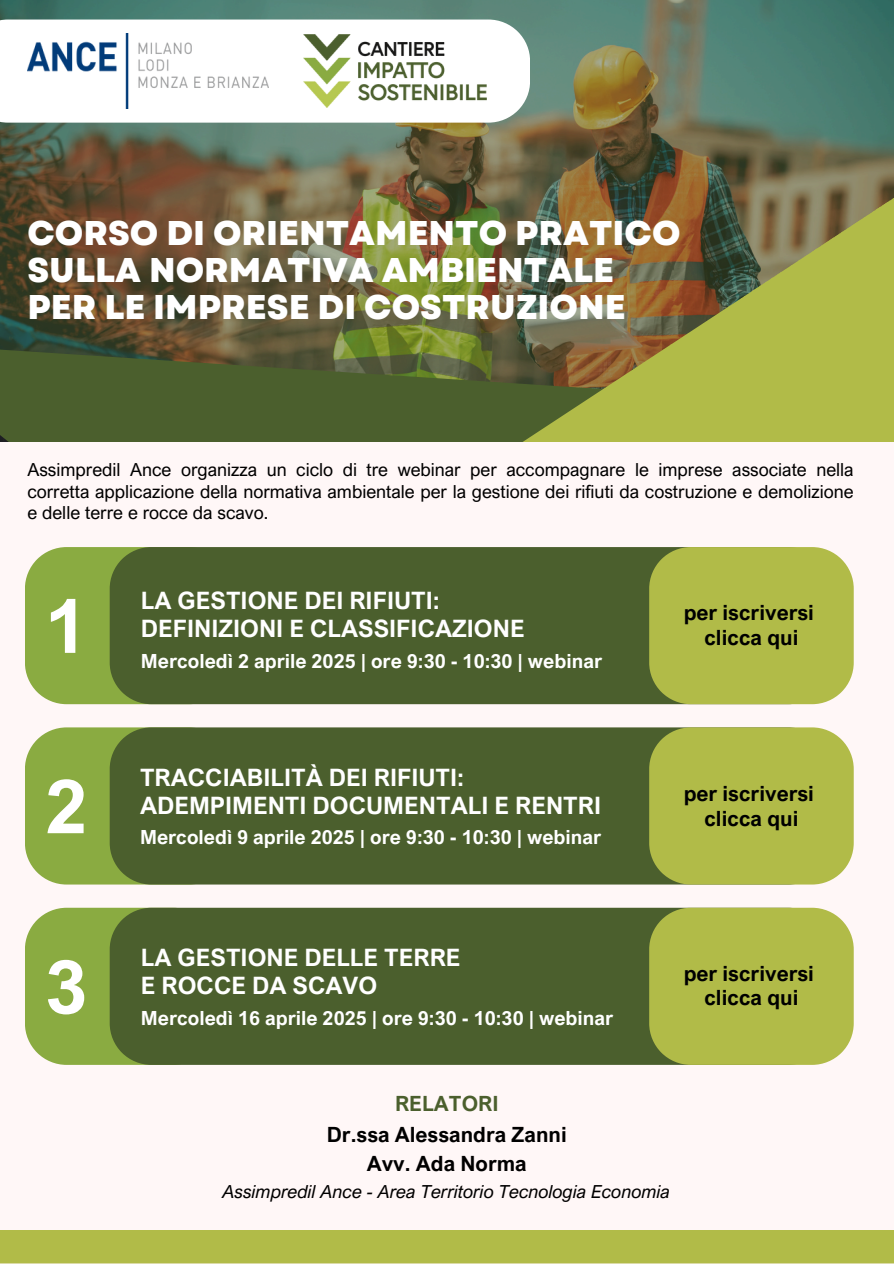
<style>
.page{position:relative;width:894px;height:1264px;background:#fff}
.page>*{position:absolute;margin:0;border:0;box-sizing:border-box;transform-origin:0 0}
.t1{font:700 75px "Arial Nova";color:#fff}
.t2{font:800 34.2px/37.2px "Garet";color:#fff}
.t3{font:700 24px/28.2px "Arial Nova";color:#fff}
.t4{font:700 21px/24.8px "Arial Nova";color:#000;text-align:center}
.t5{font:700 21px "Arial Nova";color:#4b5f2d}
.t6{font:700 19.5px "Arial Nova";color:#fff}
.t7{font:18px/21.3px "Arial Nova";color:#000;text-align:justify}
.t8{font:italic 18px "Arial Nova";color:#000}
</style>
<div class="page">
<svg style="left:0;top:0;width:168px;height:442px;background:#515133"></svg>
<img style="left:168px;top:0;width:469px;height:442px">
<svg style="left:637px;top:0;width:256px;height:442px;background:#7f8950"></svg>
<div style="left:0;top:442px;width:893px;height:821px;background:#fff7f7"></div>
<div style="left:0;top:1230px;width:893px;height:33px;background:#b1bb48"></div>
<svg style="left:25px;top:547px;width:85px;height:157px;background:#90af4b"></svg>
<div style="left:110px;top:547px;width:539px;height:157px;background:#4b5f2d"></div>
<div style="left:649px;top:547px;width:204px;height:157px;background:#b1bb48"></div>
<div style="left:25px;top:727px;width:85px;height:157px;background:#8aab41"></div>
<div style="left:110px;top:727px;width:539px;height:157px;background:#4b5f2d"></div>
<div style="left:649px;top:727px;width:204px;height:157px;background:#b1bb48"></div>
<div style="left:25px;top:907px;width:85px;height:157px;background:#8aab41"></div>
<div style="left:110px;top:907px;width:539px;height:157px;background:#4b5f2d"></div>
<div style="left:649px;top:907px;width:204px;height:157px;background:#b1bb48"></div>
<svg style="left:0;top:20px;width:529px;height:103px"></svg>
<img style="left:304px;top:34px;width:182px;height:74px">
<img style="left:27px;top:33px;width:241px;height:75px">
<p class="t2" style="left:27px;top:215px;width:654px">CORSO DI ORIENTAMENTO PRATICO<br>SULLA NORMATIVA AMBIENTALE<br>PER LE IMPRESE DI COSTRUZIONE</p>
<h3 class="t7" style="left:27px;top:459px;width:827px">Assimpredil Ance organizza un ciclo di tre webinar per accompagnare le imprese associate nella corretta applicazione della normativa ambientale per la gestione dei rifiuti da costruzione e demolizione e delle terre e rocce da scavo.</h3>
<p class="t1" style="left:45px;top:579px;width:44px">1</p>
<p class="t1" style="left:45px;top:759px;width:44px">2</p>
<h3 class="t1" style="left:45px;top:939px;width:44px">3</h3>
<h1 class="t3" style="left:141px;top:586px;width:385px">LA GESTIONE DEI RIFIUTI:<br>DEFINIZIONI E CLASSIFICAZIONE</h1>
<p class="t6" style="left:141px;top:649px;width:462px">Mercoledì 2 aprile 2025 | ore 9:30 - 10:30 | webinar</p>
<p class="t3" style="left:140px;top:762px;width:462px">TRACCIABILITÀ DEI RIFIUTI:<br>ADEMPIMENTI DOCUMENTALI E RENTRI</p>
<p class="t6" style="left:140px;top:824px;width:462px">Mercoledì 9 aprile 2025 | ore 9:30 - 10:30 | webinar</p>
<p class="t4" style="left:683px;top:599px;width:132px">per iscriversi clicca qui</p>
<h2 class="t4" style="left:683px;top:780px;width:132px">per iscriversi clicca qui</h2>
<p class="t3" style="left:141px;top:942px;width:321px">LA GESTIONE DELLE TERRE<br>E ROCCE DA SCAVO</p>
<h3 class="t6" style="left:141px;top:1005px;width:474px">Mercoledì 16 aprile 2025 | ore 9:30 - 10:30 | webinar</h3>
<h2 class="t4" style="left:683px;top:960px;width:132px">per iscriversi clicca qui</h2>
<h3 class="t5" style="left:395px;top:1090px;width:105px">RELATORI</h3>
<p class="t4" style="left:327px;top:1121px;width:241px">Dr.ssa Alessandra Zanni</p>
<h2 class="t4" style="left:366px;top:1150px;width:161px">Avv. Ada Norma</h2>
<h3 class="t8" style="left:223px;top:1180px;width:449px">Assimpredil Ance - Area Territorio Tecnologia Economia</h3>
</div>
